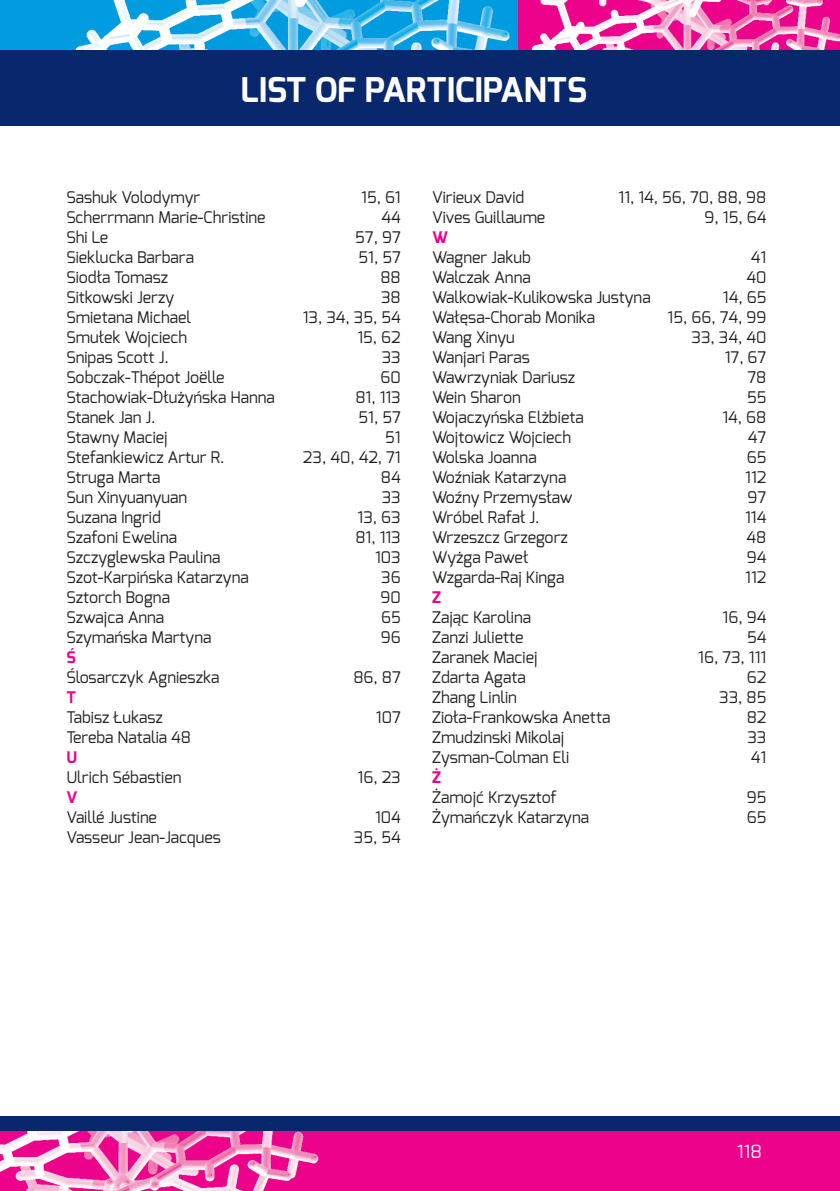
<style>
.page{position:relative;width:840px;height:1191px;background:#fff}
.page>*{position:absolute;margin:0;border:0;box-sizing:border-box;transform-origin:0 0}
.t1{font:700 34px "Exo";color:#fff}
.t2{font:18px "Exo";color:#fff}
.t3{font:16px "Exo";color:#231f20}
.t4{font:700 16px "Exo";color:#ed028c}
</style>
<div class="page">
<svg style="left:0;top:1130px;width:839px;height:61px;fill:#ed028c"></svg>
<div style="left:0;top:1116px;width:839px;height:14px;background:#08276c"></div>
<div style="left:0;top:0;width:518px;height:124px;background:#009cdf"></div>
<img style="left:42px;top:0;width:476px;height:51px">
<svg style="left:518px;top:0;width:321px;height:51px"></svg>
<div style="left:0;top:51px;width:839px;height:75px;background:#08276c"></div>
<h1 class="t1" style="left:240px;top:68px;width:348px">LIST OF PARTICIPANTS</h1>
<p class="t3" style="left:66px;top:187px;width:135px">Sashuk Volodymyr</p>
<p class="t3" style="left:361px;top:187px;width:41px">15, 61</p>
<p class="t3" style="left:66px;top:207px;width:200px">Scherrmann Marie-Christine</p>
<p class="t3" style="left:381px;top:207px;width:21px">44</p>
<p class="t3" style="left:66px;top:227px;width:43px">Shi Le</p>
<p class="t3" style="left:355px;top:227px;width:47px">57, 97</p>
<p class="t3" style="left:66px;top:247px;width:129px">Sieklucka Barbara</p>
<p class="t3" style="left:358px;top:247px;width:44px">51, 57</p>
<p class="t3" style="left:66px;top:267px;width:103px">Siodła Tomasz</p>
<p class="t3" style="left:380px;top:267px;width:22px">88</p>
<p class="t3" style="left:66px;top:287px;width:109px">Sitkowski Jerzy</p>
<p class="t3" style="left:381px;top:287px;width:21px">38</p>
<p class="t3" style="left:66px;top:307px;width:126px">Smietana Michael</p>
<p class="t3" style="left:302px;top:307px;width:99px">13, 34, 35, 54</p>
<p class="t3" style="left:66px;top:327px;width:122px">Smułek Wojciech</p>
<p class="t3" style="left:357px;top:327px;width:45px">15, 62</p>
<p class="t3" style="left:66px;top:347px;width:104px">Snipas Scott J.</p>
<p class="t3" style="left:381px;top:347px;width:21px">33</p>
<p class="t3" style="left:66px;top:367px;width:160px">Sobczak-Thépot Joëlle</p>
<p class="t3" style="left:380px;top:367px;width:22px">60</p>
<p class="t3" style="left:66px;top:387px;width:210px">Stachowiak-Dłużyńska Hanna</p>
<p class="t3" style="left:355px;top:387px;width:47px">81, 113</p>
<p class="t3" style="left:66px;top:407px;width:91px">Stanek Jan J.</p>
<p class="t3" style="left:358px;top:407px;width:44px">51, 57</p>
<p class="t3" style="left:66px;top:427px;width:103px">Stawny Maciej</p>
<p class="t3" style="left:385px;top:427px;width:17px">51</p>
<p class="t3" style="left:66px;top:447px;width:160px">Stefankiewicz Artur R.</p>
<p class="t3" style="left:303px;top:447px;width:99px">23, 40, 42, 71</p>
<p class="t3" style="left:66px;top:467px;width:95px">Struga Marta</p>
<p class="t3" style="left:381px;top:467px;width:21px">84</p>
<p class="t3" style="left:66px;top:487px;width:122px">Sun Xinyuanyuan</p>
<p class="t3" style="left:381px;top:487px;width:21px">33</p>
<p class="t3" style="left:66px;top:507px;width:96px">Suzana Ingrid</p>
<p class="t3" style="left:357px;top:507px;width:45px">13, 63</p>
<p class="t3" style="left:66px;top:527px;width:112px">Szafoni Ewelina</p>
<p class="t3" style="left:355px;top:527px;width:47px">81, 113</p>
<p class="t3" style="left:66px;top:547px;width:155px">Szczyglewska Paulina</p>
<p class="t3" style="left:375px;top:547px;width:27px">103</p>
<p class="t3" style="left:66px;top:567px;width:184px">Szot-Karpińska Katarzyna</p>
<p class="t3" style="left:381px;top:567px;width:21px">36</p>
<p class="t3" style="left:66px;top:587px;width:105px">Sztorch Bogna</p>
<p class="t3" style="left:380px;top:587px;width:22px">90</p>
<p class="t3" style="left:66px;top:607px;width:99px">Szwajca Anna</p>
<p class="t3" style="left:381px;top:607px;width:21px">65</p>
<p class="t3" style="left:66px;top:627px;width:146px">Szymańska Martyna</p>
<p class="t3" style="left:380px;top:627px;width:21px">96</p>
<p class="t4" style="left:66px;top:647px;width:11px">Ś</p>
<p class="t3" style="left:66px;top:667px;width:154px">Ślosarczyk Agnieszka</p>
<p class="t3" style="left:353px;top:667px;width:49px">86, 87</p>
<p class="t4" style="left:66px;top:687px;width:11px">T</p>
<p class="t3" style="left:66px;top:707px;width:98px">Tabisz Łukasz</p>
<p class="t3" style="left:376px;top:707px;width:26px">107</p>
<p class="t3" style="left:66px;top:727px;width:126px">Tereba Natalia 48</p>
<p class="t4" style="left:66px;top:747px;width:12px">U</p>
<p class="t3" style="left:66px;top:767px;width:116px">Ulrich Sébastien</p>
<p class="t3" style="left:357px;top:767px;width:45px">16, 23</p>
<p class="t4" style="left:66px;top:787px;width:12px">V</p>
<p class="t3" style="left:66px;top:807px;width:92px">Vaillé Justine</p>
<p class="t3" style="left:375px;top:807px;width:27px">104</p>
<p class="t3" style="left:66px;top:827px;width:156px">Vasseur Jean-Jacques</p>
<p class="t3" style="left:354px;top:827px;width:48px">35, 54</p>
<p class="t3" style="left:432px;top:187px;width:94px">Virieux David</p>
<p class="t3" style="left:618px;top:187px;width:149px">11, 14, 56, 70, 88, 98</p>
<p class="t3" style="left:432px;top:207px;width:115px">Vives Guillaume</p>
<p class="t3" style="left:704px;top:207px;width:63px">9, 15, 64</p>
<p class="t4" style="left:432px;top:227px;width:17px">W</p>
<p class="t3" style="left:432px;top:247px;width:100px">Wagner Jakub</p>
<p class="t3" style="left:750px;top:247px;width:17px">41</p>
<p class="t3" style="left:432px;top:267px;width:100px">Walczak Anna</p>
<p class="t3" style="left:746px;top:267px;width:21px">40</p>
<p class="t3" style="left:432px;top:287px;width:220px">Walkowiak-Kulikowska Justyna</p>
<p class="t3" style="left:722px;top:287px;width:45px">14, 65</p>
<p class="t3" style="left:432px;top:307px;width:165px">Wałęsa-Chorab Monika</p>
<p class="t3" style="left:667px;top:307px;width:100px">15, 66, 74, 99</p>
<p class="t3" style="left:432px;top:327px;width:84px">Wang Xinyu</p>
<p class="t3" style="left:691px;top:327px;width:76px">33, 34, 40</p>
<p class="t3" style="left:432px;top:347px;width:99px">Wanjari Paras</p>
<p class="t3" style="left:724px;top:347px;width:43px">17, 67</p>
<p class="t3" style="left:432px;top:367px;width:145px">Wawrzyniak Dariusz</p>
<p class="t3" style="left:747px;top:367px;width:20px">78</p>
<p class="t3" style="left:432px;top:387px;width:90px">Wein Sharon</p>
<p class="t3" style="left:746px;top:387px;width:21px">55</p>
<p class="t3" style="left:432px;top:407px;width:153px">Wojaczyńska Elżbieta</p>
<p class="t3" style="left:722px;top:407px;width:45px">14, 68</p>
<p class="t3" style="left:432px;top:427px;width:141px">Wojtowicz Wojciech</p>
<p class="t3" style="left:747px;top:427px;width:20px">47</p>
<p class="t3" style="left:432px;top:447px;width:106px">Wolska Joanna</p>
<p class="t3" style="left:746px;top:447px;width:21px">65</p>
<p class="t3" style="left:432px;top:467px;width:136px">Woźniak Katarzyna</p>
<p class="t3" style="left:744px;top:467px;width:23px">112</p>
<p class="t3" style="left:432px;top:487px;width:142px">Woźny Przemysław</p>
<p class="t3" style="left:747px;top:487px;width:20px">97</p>
<p class="t3" style="left:432px;top:507px;width:109px">Wróbel Rafał J.</p>
<p class="t3" style="left:744px;top:507px;width:23px">114</p>
<p class="t3" style="left:432px;top:527px;width:137px">Wrzeszcz Grzegorz</p>
<p class="t3" style="left:746px;top:527px;width:21px">48</p>
<p class="t3" style="left:432px;top:547px;width:98px">Wyżga Paweł</p>
<p class="t3" style="left:746px;top:547px;width:21px">94</p>
<p class="t3" style="left:432px;top:567px;width:134px">Wzgarda-Raj Kinga</p>
<p class="t3" style="left:744px;top:567px;width:23px">112</p>
<p class="t4" style="left:432px;top:587px;width:10px">Z</p>
<p class="t3" style="left:432px;top:607px;width:100px">Zając Karolina</p>
<p class="t3" style="left:722px;top:607px;width:45px">16, 94</p>
<p class="t3" style="left:432px;top:627px;width:93px">Zanzi Juliette</p>
<p class="t3" style="left:746px;top:627px;width:21px">54</p>
<p class="t3" style="left:432px;top:647px;width:107px">Zaranek Maciej</p>
<p class="t3" style="left:698px;top:647px;width:70px">16, 73, 111</p>
<p class="t3" style="left:432px;top:667px;width:95px">Zdarta Agata</p>
<p class="t3" style="left:746px;top:667px;width:21px">62</p>
<p class="t3" style="left:432px;top:687px;width:86px">Zhang Linlin</p>
<p class="t3" style="left:718px;top:687px;width:49px">33, 85</p>
<p class="t3" style="left:432px;top:707px;width:180px">Zioła-Frankowska Anetta</p>
<p class="t3" style="left:746px;top:707px;width:21px">82</p>
<p class="t3" style="left:432px;top:727px;width:134px">Zmudzinski Mikolaj</p>
<p class="t3" style="left:747px;top:727px;width:21px">33</p>
<p class="t3" style="left:432px;top:747px;width:139px">Zysman-Colman Eli</p>
<p class="t3" style="left:750px;top:747px;width:17px">41</p>
<p class="t4" style="left:432px;top:767px;width:10px">Ż</p>
<p class="t3" style="left:432px;top:787px;width:126px">Żamojć Krzysztof</p>
<p class="t3" style="left:746px;top:787px;width:21px">95</p>
<p class="t3" style="left:432px;top:807px;width:159px">Żymańczyk Katarzyna</p>
<p class="t3" style="left:746px;top:807px;width:21px">65</p>
<p class="t2" style="left:736px;top:1140px;width:26px">118</p>
</div>
